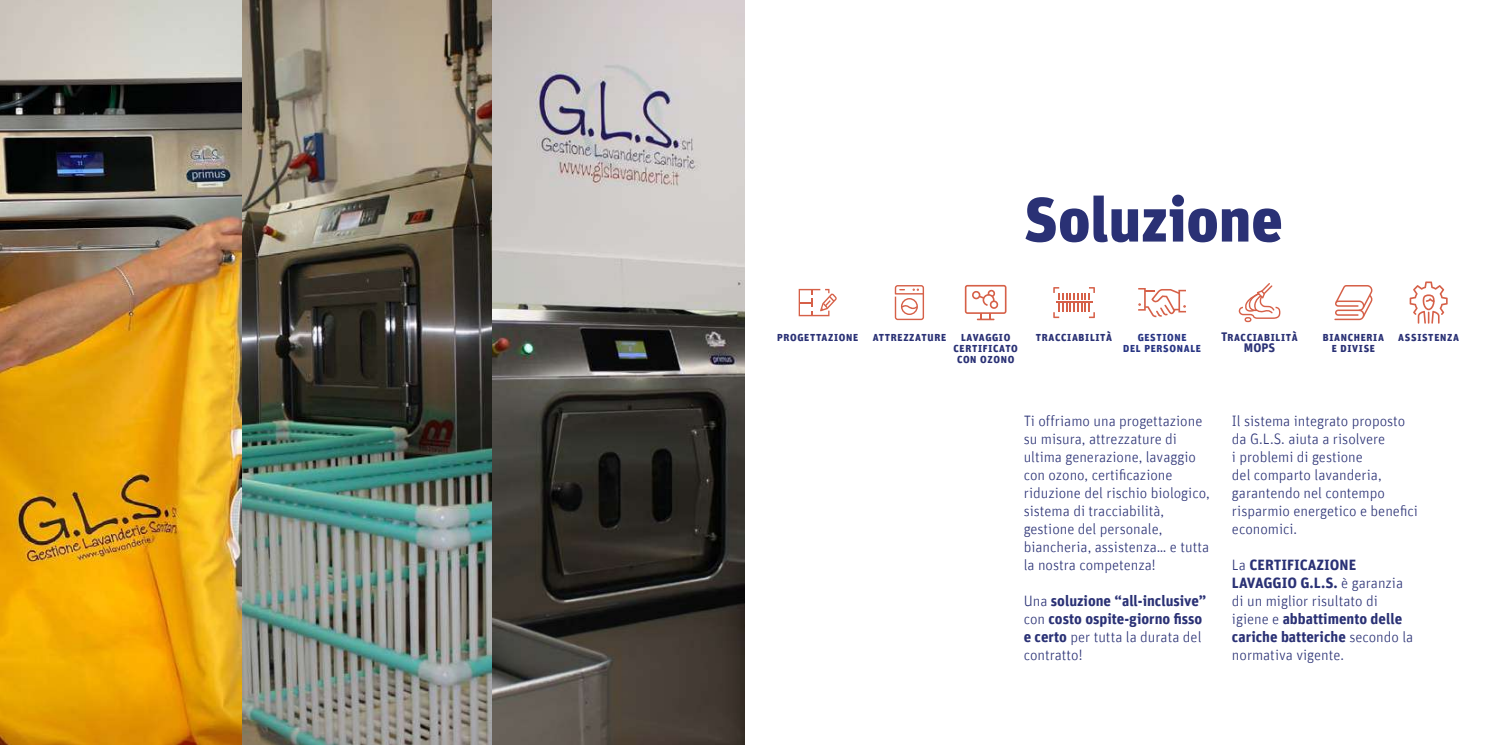
<style>
.page{position:relative;width:1489px;height:745px;background:#fff}
.page>*{position:absolute;margin:0;border:0;box-sizing:border-box;transform-origin:0 0}
.t1{font:900 62.5px "Unit";color:#2a3175}
.t2{font:300 15px/18px "Unit";color:#2a3175}
.t3{font:700 15px/18px "Unit";color:#2a3175}
.t4{font:12.5px/11.2px "Unit Bold SC";color:#2a3175;text-align:center}
.t5{font:12.5px/11.2px "Unit Bold SC";color:#283583;text-align:center}
.s1{font-weight:300}
.s2{font-weight:700}
</style>
<div class="page">
<img style="left:0;top:0;width:744px;height:744px">
<svg style="left:894px;top:285px;width:30px;height:35px"></svg>
<svg style="left:1053px;top:287px;width:41px;height:31px"></svg>
<svg style="left:1138px;top:288px;width:47px;height:29px"></svg>
<svg style="left:1334px;top:285px;width:38px;height:35px"></svg>
<svg style="left:964px;top:285px;width:42px;height:35px"></svg>
<svg style="left:1409px;top:281px;width:38px;height:42px"></svg>
<svg style="left:798px;top:289px;width:38px;height:27px"></svg>
<svg style="left:1238px;top:283px;width:42px;height:39px"></svg>
<h1 class="t1" style="left:1023px;top:181px;width:261px">Soluzione</h1>
<p class="t4" style="left:953px;top:330px;width:67px;text-align:left;text-indent:-176px">progettazione attrezzature lavaggio certificato con ozono</p>
<p class="t4" style="left:1035px;top:330px;width:78px">tracciabilità</p>
<p class="t5" style="left:1122px;top:330px;width:80px">gestione<br>del personale</p>
<p class="t4" style="left:1220px;top:330px;width:79px">Tracciabilità<br>MOPS</p>
<p class="t4" style="left:1322px;top:330px;width:63px">biancheria e divise</p>
<p class="t4" style="left:1397px;top:330px;width:63px">assistenza</p>
<p class="t2" style="left:1023px;top:411px;width:187px">Ti offriamo una progettazione su misura, attrezzature di ultima generazione, lavaggio con ozono, certificazione riduzione del rischio biologico, sistema di tracciabilità, gestione del personale, biancheria, assistenza… e tutta la nostra competenza!</p>
<p class="t3" style="left:1023px;top:591px;width:184px"><span class="s1">Una</span> soluzione “all-inclusive” <span class="s1">con</span> costo ospite-giorno fisso e certo <span class="s1">per tutta la durata del contratto!</span></p>
<p class="t2" style="left:1231px;top:411px;width:187px">Il sistema integrato proposto da G.L.S. aiuta a risolvere<br>i problemi di gestione<br>del comparto lavanderia, garantendo nel contempo risparmio energetico e benefici economici.</p>
<p class="t2" style="left:1231px;top:555px;width:183px">La <span class="s2">CERTIFICAZIONE<br>LAVAGGIO G.L.S.</span> è garanzia di un miglior risultato di igiene e <span class="s2">abbattimento delle cariche batteriche</span> secondo la normativa vigente.</p>
</div>
